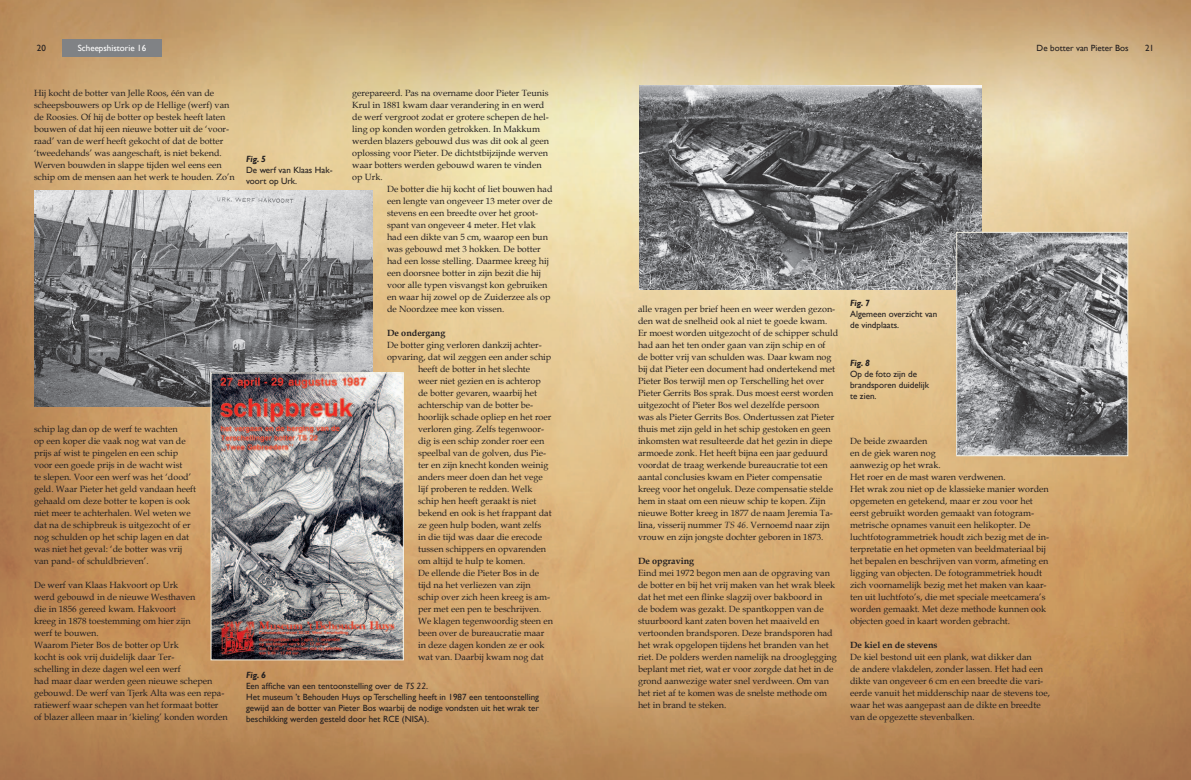
<style>
.page{position:relative;width:1191px;height:780px;background:#fff}
.page>*{position:absolute;margin:0;border:0;box-sizing:border-box;transform-origin:0 0}
.t1{font:9px/12px "Book Antiqua";color:#231f20}
.t2{font:9px/10.8px "Gill Sans";color:#231f20}
.t3{font:700 9px "Book Antiqua";color:#231f20}
.t4{font:9px "Gill Sans";color:#fff}
.t5{font:italic 700 9px "Gill Sans";color:#231f20}
.s1{font-style:italic}
.s2{font-weight:700;font-style:italic}
</style>
<div class="page">
<img style="left:0;top:0;width:1191px;height:780px">
<div style="left:62px;top:40px;width:100px;height:17px;background:#808285"></div>
<img style="left:34px;top:190px;width:339px;height:216px">
<img style="left:212px;top:374px;width:190px;height:284px">
<div style="left:210px;top:372px;width:194px;height:288px;border:1px solid #f6f3e7"></div>
<img style="left:639px;top:85px;width:342px;height:204px">
<img style="left:958px;top:234px;width:168px;height:220px">
<div style="left:956px;top:232px;width:172px;height:224px;border:1px solid #f6f3e7"></div>
<p class="t2" style="left:37px;top:43px;width:10px">20</p>
<p class="t4" style="left:78px;top:43px;width:70px">Scheepshistorie 16</p>
<p class="t2" style="left:1036px;top:43px;width:93px">De botter van Pieter Bos</p>
<p class="t2" style="left:1145px;top:43px;width:10px">21</p>
<p class="t1" style="left:34px;top:87px;width:202px">Hij kocht de botter van Jelle Roos, één van de scheepsbouwers op Urk op de Hellige (werf) van de Roosies. Of hij de botter op bestek heeft laten bouwen of dat hij een nieuwe botter uit de ‘voor&shy;raad’ van de werf heeft gekocht of dat de botter ‘tweedehands’ was aangeschaft, is niet bekend.<br>Werven bouwden in slappe tijden wel eens een schip om de mensen aan het werk te houden. Zo’n</p>
<p class="t1" style="left:352px;top:87px;width:198px">gerepareerd. Pas na overname door Pieter Teunis Krul in 1881 kwam daar verandering in en werd de werf vergroot zodat er grotere schepen de hel&shy;ling op konden worden getrokken. In Makkum werden blazers gebouwd dus was dit ook al geen oplossing voor Pieter. De dichtstbijzijnde werven waar botters werden gebouwd waren te vinden op Urk.</p>
<p class="t1" style="left:387px;top:183px;width:167px">De botter die hij kocht of liet bouwen had een lengte van ongeveer 13 meter over de stevens en een breedte over het groot&shy;spant van ongeveer 4 meter. Het vlak had een dikte van 5 cm, waarop een bun was gebouwd met 3 hokken. De botter had een losse stelling. Daarmee kreeg hij een doorsnee botter in zijn bezit die hij voor alle typen visvangst kon gebruiken en waar hij zowel op de Zuiderzee als op de Noordzee mee kon vissen.</p>
<p class="t3" style="left:387px;top:327px;width:60px">De ondergang</p>
<p class="t1" style="left:387px;top:339px;width:156px">De botter ging verloren dankzij achter-</p>
<p class="t1" style="left:387px;top:351px;width:166px">opvaring, dat wil zeggen een ander schip</p>
<p class="t1" style="left:418px;top:363px;width:114px">heeft de botter in het slechte</p>
<p class="t1" style="left:418px;top:375px;width:124px">weer niet gezien en is achterop</p>
<p class="t1" style="left:418px;top:387px;width:120px">de botter gevaren, waarbij het</p>
<p class="t1" style="left:418px;top:399px;width:117px">achterschip van de botter be-</p>
<p class="t1" style="left:418px;top:411px;width:135px">hoorlijk schade opliep en het roer</p>
<p class="t1" style="left:418px;top:423px;width:127px">verloren ging. Zelfs tegenwoor-</p>
<p class="t1" style="left:418px;top:435px;width:128px">dig is een schip zonder roer een</p>
<p class="t1" style="left:418px;top:447px;width:129px">speelbal van de golven, dus Pie-</p>
<p class="t1" style="left:418px;top:459px;width:132px">ter en zijn knecht konden weinig</p>
<p class="t1" style="left:418px;top:471px;width:126px">anders meer doen dan het vege</p>
<p class="t1" style="left:418px;top:483px;width:116px">lijf proberen te redden. Welk</p>
<p class="t1" style="left:418px;top:495px;width:120px">schip hen heeft geraakt is niet</p>
<p class="t1" style="left:418px;top:507px;width:135px">bekend en ook is het frappant dat</p>
<p class="t1" style="left:418px;top:519px;width:125px">ze geen hulp boden, want zelfs</p>
<p class="t1" style="left:418px;top:531px;width:126px">in die tijd was daar die erecode</p>
<p class="t1" style="left:418px;top:543px;width:130px">tussen schippers en opvarenden</p>
<p class="t1" style="left:418px;top:555px;width:109px">om altijd te hulp te komen.</p>
<p class="t1" style="left:418px;top:567px;width:123px">De ellende die Pieter Bos in de</p>
<p class="t1" style="left:418px;top:579px;width:114px">tijd na het verliezen van zijn</p>
<p class="t1" style="left:418px;top:591px;width:133px">schip over zich heen kreeg is am-</p>
<p class="t1" style="left:418px;top:603px;width:125px">per met een pen te beschrijven.</p>
<p class="t1" style="left:418px;top:615px;width:136px">We klagen tegenwoordig steen en</p>
<p class="t1" style="left:418px;top:627px;width:128px">been over de bureaucratie maar</p>
<p class="t1" style="left:418px;top:639px;width:128px">in deze dagen konden ze er ook</p>
<p class="t1" style="left:418px;top:651px;width:127px">wat van. Daarbij kwam nog dat</p>
<p class="t5" style="left:246px;top:154px;width:21px">Fig. 5</p>
<p class="t2" style="left:246px;top:165px;width:88px">De werf van Klaas Hak&shy;voort op Urk.</p>
<p class="t5" style="left:850px;top:298px;width:21px">Fig. 7</p>
<p class="t2" style="left:850px;top:309px;width:89px">Algemeen overzicht van de vindplaats.</p>
<p class="t5" style="left:850px;top:358px;width:21px">Fig. 8</p>
<p class="t2" style="left:850px;top:369px;width:80px">Op de foto zijn de brandsporen duidelijk te zien.</p>
<p class="t1" style="left:850px;top:435px;width:200px">De beide zwaarden<br>en de giek waren nog<br>aanwezig op het wrak.<br>Het roer en de mast waren verdwenen.<br>Het wrak zou niet op de klassieke manier worden opgemeten en getekend, maar er zou voor het eerst gebruikt worden gemaakt van fotogram&shy;metrische opnames vanuit een helikopter. De luchtfotogrammetriek houdt zich bezig met de in&shy;terpretatie en het opmeten van beeldmateriaal bij het bepalen en beschrijven van vorm, afmeting en ligging van objecten. De fotogrammetriek houdt zich voornamelijk bezig met het maken van kaar&shy;ten uit luchtfoto’s, die met speciale meetcamera’s worden gemaakt. Met deze methode kunnen ook objecten goed in kaart worden gebracht.</p>
<p class="t3" style="left:850px;top:639px;width:89px">De kiel en de stevens</p>
<p class="t1" style="left:850px;top:651px;width:201px">De kiel bestond uit een plank, wat dikker dan<br>de andere vlakdelen, zonder lassen. Het had een dikte van ongeveer 6 cm en een breedte die vari&shy;eerde vanuit het middenschip naar de stevens toe, waar het was aangepast aan de dikte en breedte van de opgezette stevenbalken.</p>
<p class="t1" style="left:638px;top:303px;width:202px">alle vragen per brief heen en weer werden gezon&shy;den wat de snelheid ook al niet te goede kwam.<br>Er moest worden uitgezocht of de schipper schuld had aan het ten onder gaan van zijn schip en of<br>de botter vrij van schulden was. Daar kwam nog bij dat Pieter een document had ondertekend met Pieter Bos terwijl men op Terschelling het over Pieter Gerrits Bos sprak. Dus moest eerst worden uitgezocht of Pieter Bos wel dezelfde persoon<br>was als Pieter Gerrits Bos. Ondertussen zat Pieter thuis met zijn geld in het schip gestoken en geen inkomsten wat resulteerde dat het gezin in diepe armoede zonk. Het heeft bijna een jaar geduurd voordat de traag werkende bureaucratie tot een aantal conclusies kwam en Pieter compensatie kreeg voor het ongeluk. Deze compensatie stelde hem in staat om een nieuw schip te kopen. Zijn nieuwe Botter kreeg in 1877 de naam Jeremia Ta&shy;lina, visserij nummer <span class="s1">TS 46</span>. Vernoemd naar zijn vrouw en zijn jongste dochter geboren in 1873.</p>
<p class="t3" style="left:638px;top:555px;width:58px">De opgraving</p>
<p class="t1" style="left:638px;top:567px;width:200px">Eind mei 1972 begon men aan de opgraving van de botter en bij het vrij maken van het wrak bleek dat het met een flinke slagzij over bakboord in<br>de bodem was gezakt. De spantkoppen van de stuurboord kant zaten boven het maaiveld en vertoonden brandsporen. Deze brandsporen had het wrak opgelopen tijdens het branden van het riet. De polders werden namelijk na drooglegging beplant met riet, wat er voor zorgde dat het in de grond aanwezige water snel verdween. Om van het riet af te komen was de snelste methode om het in brand te steken.</p>
<p class="t1" style="left:34px;top:423px;width:164px">schip lag dan op de werf te wachten<br>op een koper die vaak nog wat van de prijs af wist te pingelen en een schip voor een goede prijs in de wacht wist<br>te slepen. Voor een werf was het ‘dood’ geld. Waar Pieter het geld vandaan heeft gehaald om deze botter te kopen is ook niet meer te achterhalen. Wel weten we dat na de schipbreuk is uitgezocht of er nog schulden op het schip lagen en dat was niet het geval: ‘de botter was vrij van pand- of schuldbrieven’.</p>
<p class="t1" style="left:34px;top:579px;width:195px">De werf van Klaas Hakvoort op Urk<br>werd gebouwd in de nieuwe Westhaven<br>die in 1856 gereed kwam. Hakvoort<br>kreeg in 1878 toestemming om hier zijn<br>werf te bouwen.<br>Waarom Pieter Bos de botter op Urk<br>kocht is ook vrij duidelijk daar Ter-<br>schelling in deze dagen wel een werf<br>had maar daar werden geen nieuwe schepen gebouwd. De werf van Tjerk Alta was een repa&shy;ratiewerf waar schepen van het formaat botter of blazer alleen maar in ‘kieling’ konden worden</p>
<p class="t2" style="left:246px;top:670px;width:294px"><span class="s2">Fig. 6<br></span>Een affiche van een tentoonstelling over de <span class="s1">TS 22</span>.<br>Het museum ’t Behouden Huys op Terschelling heeft in 1987 een tentoonstelling gewijd aan de botter van Pieter Bos waarbij de nodige vondsten uit het wrak ter beschikking werden gesteld door het RCE (NISA).</p>
</div>
